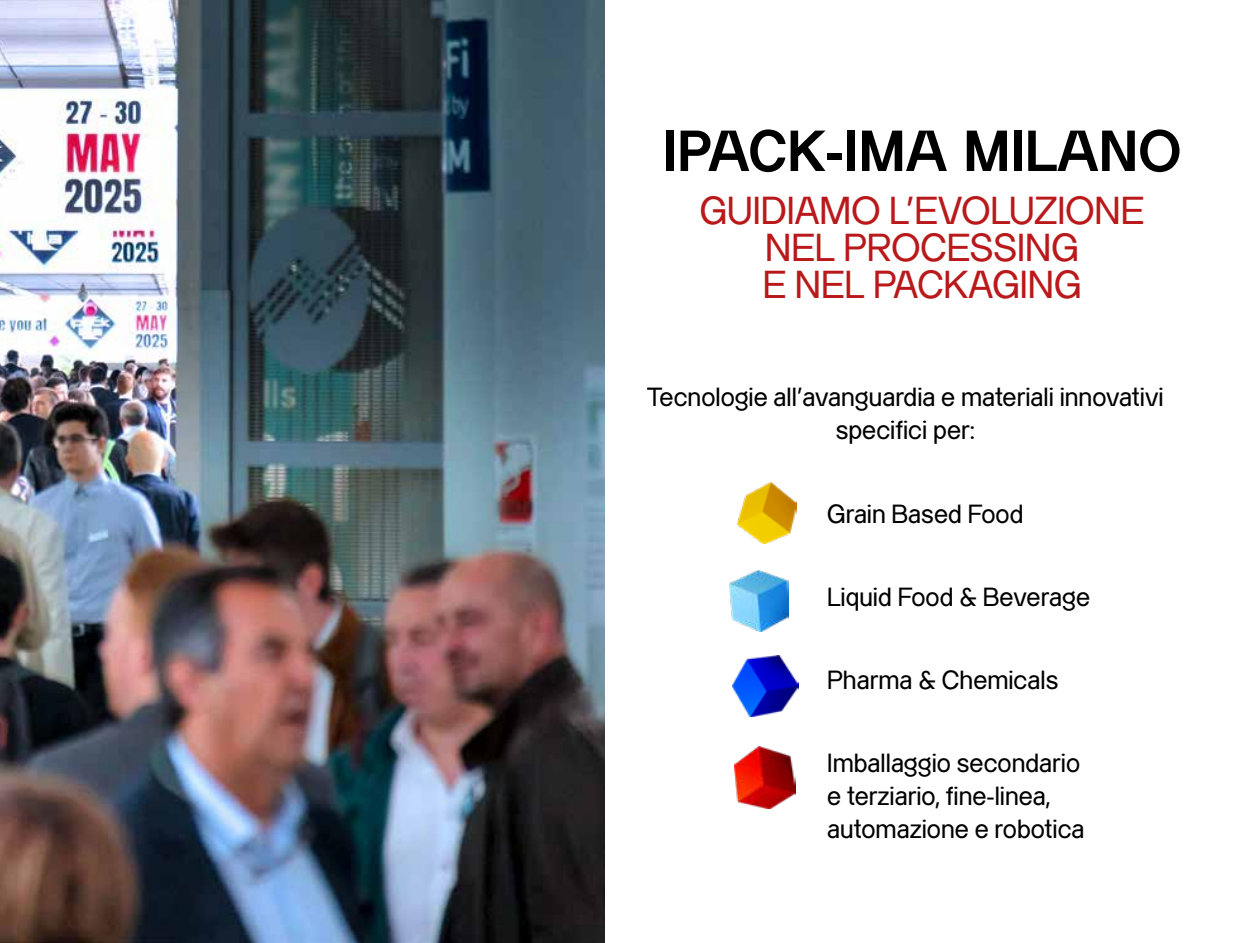
<style>
.page{position:relative;width:1241px;height:943px;background:#fff}
.page>*{position:absolute;margin:0;border:0;box-sizing:border-box;transform-origin:0 0}
.t1{font:700 57.75px "Almarena";color:#000}
.t2{font:39.02px/37.1px "Almarena";color:#b9191a;text-align:center}
.t3{font:26.25px/33.2px "Almarena";color:#000;text-align:center}
</style>
<div class="page">
<img style="left:732px;top:655px;width:66px;height:61px">
<img style="left:729px;top:570px;width:59px;height:62px">
<img style="left:737px;top:482px;width:59px;height:61px">
<img style="left:734px;top:747px;width:61px;height:61px">
<img style="left:0;top:0;width:604px;height:943px">
<h1 class="t1" style="left:662px;top:115px;width:520px">IPACK-IMA MILANO</h1>
<h2 class="t2" style="left:699px;top:191px;width:446px">GUIDIAMO L’EVOLUZIONE<br>NEL PROCESSING<br>E NEL PACKAGING</h2>
<p class="t3" style="left:647px;top:379px;width:518px">Tecnologie all’avanguardia e materiali innovativi specifici per:</p>
<p class="t3" style="left:827px;top:497px;width:198px">Grain Based Food</p>
<p class="t3" style="left:827px;top:579px;width:264px">Liquid Food &amp; Beverage</p>
<p class="t3" style="left:827px;top:662px;width:233px">Pharma &amp; Chemicals</p>
<p class="t3" style="left:827px;top:745px;width:259px;text-align:left">Imballaggio secondario e terziario, fine-linea, automazione e robotica</p>
</div>
